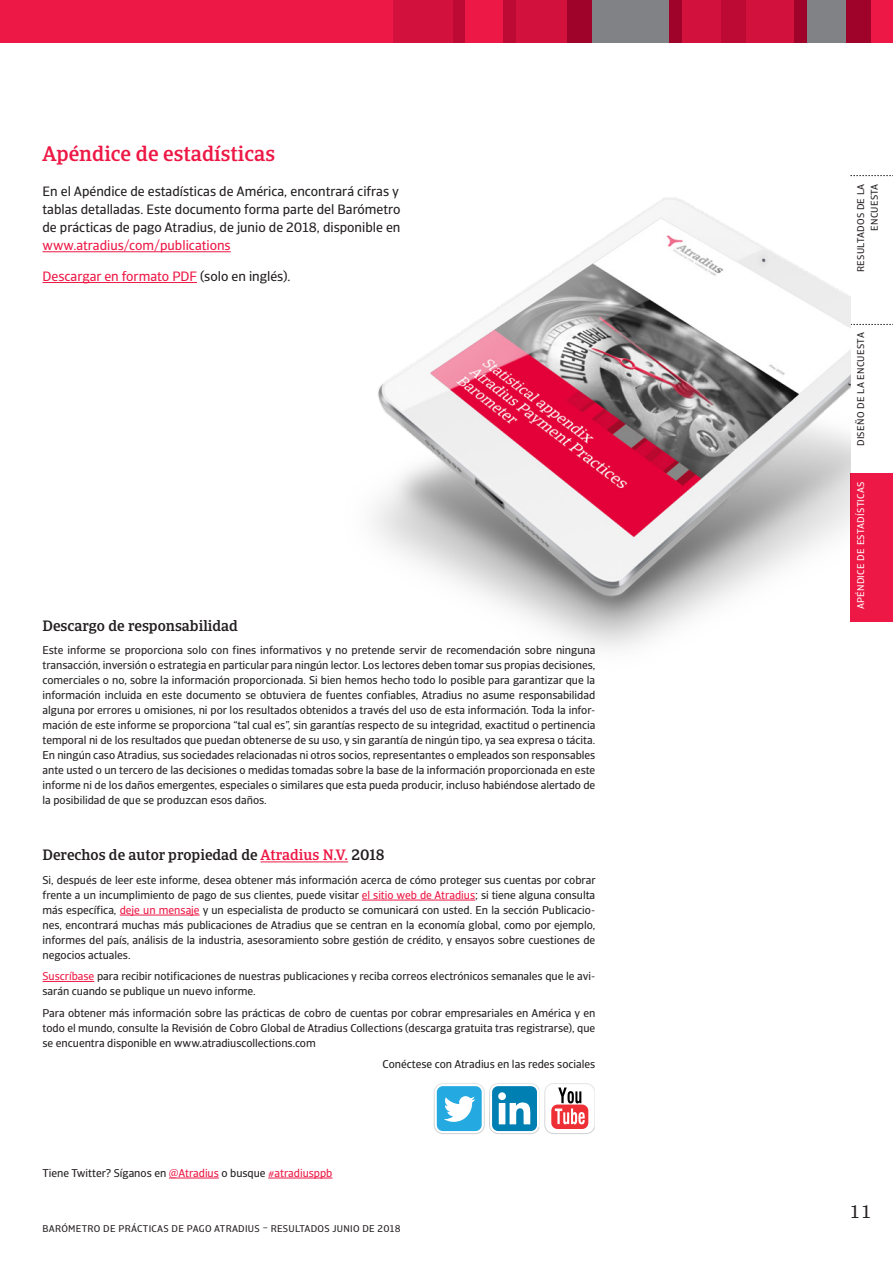
<style>
.page{position:relative;width:893px;height:1263px;background:#fff}
.page>*{position:absolute;margin:0;border:0;box-sizing:border-box;transform-origin:0 0}
.neo_headline{font:500 21px "Catalana";color:#ed1845}
.t1{font:18px "Catalana";color:#231f20}
.body{font:500 15px "Catalana";color:#231f20}
.text_tableofcontent{font:500 15px "Catalana";color:#231f20}
.body-2{font:13.5px/18px "Catalana Sans";color:#231f20;text-align:justify}
.body-3{font:13.5px "Catalana Sans";color:#ed1845}
.disclaimer{font:11.25px/15px "Catalana Sans";color:#231f20;text-align:justify}
.t2{font:9.75px/13.5px "Catalana Sans";letter-spacing:.03em;color:#231f20;text-align:right}
.t3{font:9.75px "Catalana Sans";letter-spacing:.03em;color:#fff}
.s1{color:#ed1845}
.s2{color:#231f20}
</style>
<div class="page">
<div style="left:0;top:0;width:893px;height:43px;background:#ed1845"></div>
<div style="left:452px;top:0;width:13px;height:43px;background:#bc0a35"></div>
<div style="left:393px;top:0;width:59px;height:43px;background:#d2113d"></div>
<div style="left:516px;top:0;width:51px;height:43px;background:#d2113d"></div>
<div style="left:746px;top:0;width:49px;height:43px;background:#d2113d"></div>
<div style="left:567px;top:0;width:26px;height:43px;background:#a0032a"></div>
<div style="left:720px;top:0;width:26px;height:43px;background:#bc0a35"></div>
<div style="left:846px;top:0;width:25px;height:43px;background:#a0032a"></div>
<div style="left:503px;top:0;width:13px;height:43px;background:#bc0a35"></div>
<div style="left:593px;top:0;width:76px;height:43px;background:#808285"></div>
<div style="left:669px;top:0;width:13px;height:43px;background:#a0032a"></div>
<div style="left:682px;top:0;width:38px;height:43px;background:#d2113d"></div>
<div style="left:807px;top:0;width:39px;height:43px;background:#808285"></div>
<div style="left:795px;top:0;width:12px;height:43px;background:#a0032a"></div>
<div style="left:850px;top:473px;width:43px;height:149px;background:#ed1845"></div>
<svg style="left:850px;top:175px;width:43px;height:1px"></svg>
<svg style="left:850px;top:324px;width:43px;height:1px"></svg>
<hr style="left:260px;top:861px;width:88px;height:1px;background:#ed1845">
<hr style="left:362px;top:900px;width:113px;height:1px;background:#ed1845">
<hr style="left:120px;top:915px;width:80px;height:1px;background:#ed1845">
<hr style="left:43px;top:981px;width:51px;height:1px;background:#ed1845">
<hr style="left:169px;top:1178px;width:50px;height:1px;background:#ed1845">
<hr style="left:268px;top:1178px;width:65px;height:1px;background:#ed1845">
<svg style="left:434px;top:1083px;width:161px;height:51px"></svg>
<hr style="left:43px;top:251px;width:188px;height:1px;background:#ed1845">
<hr style="left:43px;top:282px;width:154px;height:1px;background:#ed1845">
<img style="left:374px;top:197px;width:476px;height:452px">
<p class="neo_headline" style="left:43px;top:141px;width:234px">Apéndice de estadísticas</p>
<p class="body-2" style="left:43px;top:183px;width:359px">En el Apéndice de estadísticas de América, encontrará cifras y tablas detalladas. Este documento forma parte del Barómetro de prácticas de pago Atradius, de junio de 2018, disponible en <span class="s1">www.atradius/com/publications</span></p>
<p class="body-3" style="left:43px;top:268px;width:249px">Descargar en formato PDF <span class="s2">(solo en inglés).</span></p>
<p class="text_tableofcontent" style="left:43px;top:616px;width:197px">Descargo de responsabilidad</p>
<p class="disclaimer" style="left:43px;top:643px;width:554px">Este informe se proporciona solo con fines informativos y no pretende servir de recomendación sobre ninguna transacción, inversión o estrategia en particular para ningún lector. Los lectores deben tomar sus propias decisiones, comerciales o no, sobre la información proporcionada. Si bien hemos hecho todo lo posible para garantizar que la información incluida en este documento se obtuviera de fuentes confiables, Atradius no asume responsabilidad alguna por errores u omisiones, ni por los resultados obtenidos a través del uso de esta información. Toda la infor&shy;mación de este informe se proporciona “tal cual es”, sin garantías respecto de su integridad, exactitud o pertinencia temporal ni de los resultados que puedan obtenerse de su uso, y sin garantía de ningún tipo, ya sea expresa o tácita.<br>En ningún caso Atradius, sus sociedades relacionadas ni otros socios, representantes o empleados son responsables ante usted o un tercero de las decisiones o medidas tomadas sobre la base de la información proporcionada en este informe ni de los daños emergentes, especiales o similares que esta pueda producir, incluso habiéndose alertado de la posibilidad de que se produzcan esos daños.</p>
<p class="body" style="left:43px;top:846px;width:344px">Derechos de autor propiedad de <span class="s1">Atradius N.V.</span> 2018</p>
<p class="disclaimer" style="left:43px;top:873px;width:554px">Si, después de leer este informe, desea obtener más información acerca de cómo proteger sus cuentas por cobrar frente a un incumplimiento de pago de sus clientes, puede visitar <span class="s1">el sitio web de Atradius</span>; si tiene alguna consulta más específica, <span class="s1">deje un mensaje</span> y un especialista de producto se comunicará con usted. En la sección Publicacio&shy;nes, encontrará muchas más publicaciones de Atradius que se centran en la economía global, como por ejemplo, informes del país, análisis de la industria, asesoramiento sobre gestión de crédito, y ensayos sobre cuestiones de negocios actuales.</p>
<p class="disclaimer" style="left:43px;top:969px;width:554px"><span class="s1">Suscríbase</span> para recibir notificaciones de nuestras publicaciones y reciba correos electrónicos semanales que le avi&shy;sarán cuando se publique un nuevo informe.</p>
<p class="disclaimer" style="left:43px;top:1005px;width:554px">Para obtener más información sobre las prácticas de cobro de cuentas por cobrar empresariales en América y en todo el mundo, consulte la Revisión de Cobro Global de Atradius Collections (descarga gratuita tras registrarse), que se encuentra disponible en www.atradiuscollections.com</p>
<p class="disclaimer" style="left:383px;top:1057px;width:214px">Conéctese con Atradius en las redes sociales</p>
<p class="disclaimer" style="left:43px;top:1165px;width:291px">Tiene Twitter? Síganos en <span class="s1">@Atradius</span> o busque <span class="s1">#atradiusppb</span></p>
<p class="t2" style="left:43px;top:1222px;width:360px">BARÓMETRO DE PRÁCTICAS DE PAGO ATRADIUS – RESULTADOS JUNIO DE 2018</p>
<p class="t2" style="left:854px;top:272px;width:90px;rotate:-90deg">RESULTADOS DE LA<br>ENCUESTA</p>
<p class="t2" style="left:854px;top:446px;width:115px;rotate:-90deg">DISEÑO DE LA ENCUESTA</p>
<p class="t3" style="left:855px;top:609px;width:129px;rotate:-90deg">APÉNDICE DE ESTADÍSTICAS</p>
<h2 class="t1" style="left:850px;top:1201px;width:24px">11</h2>
</div>
